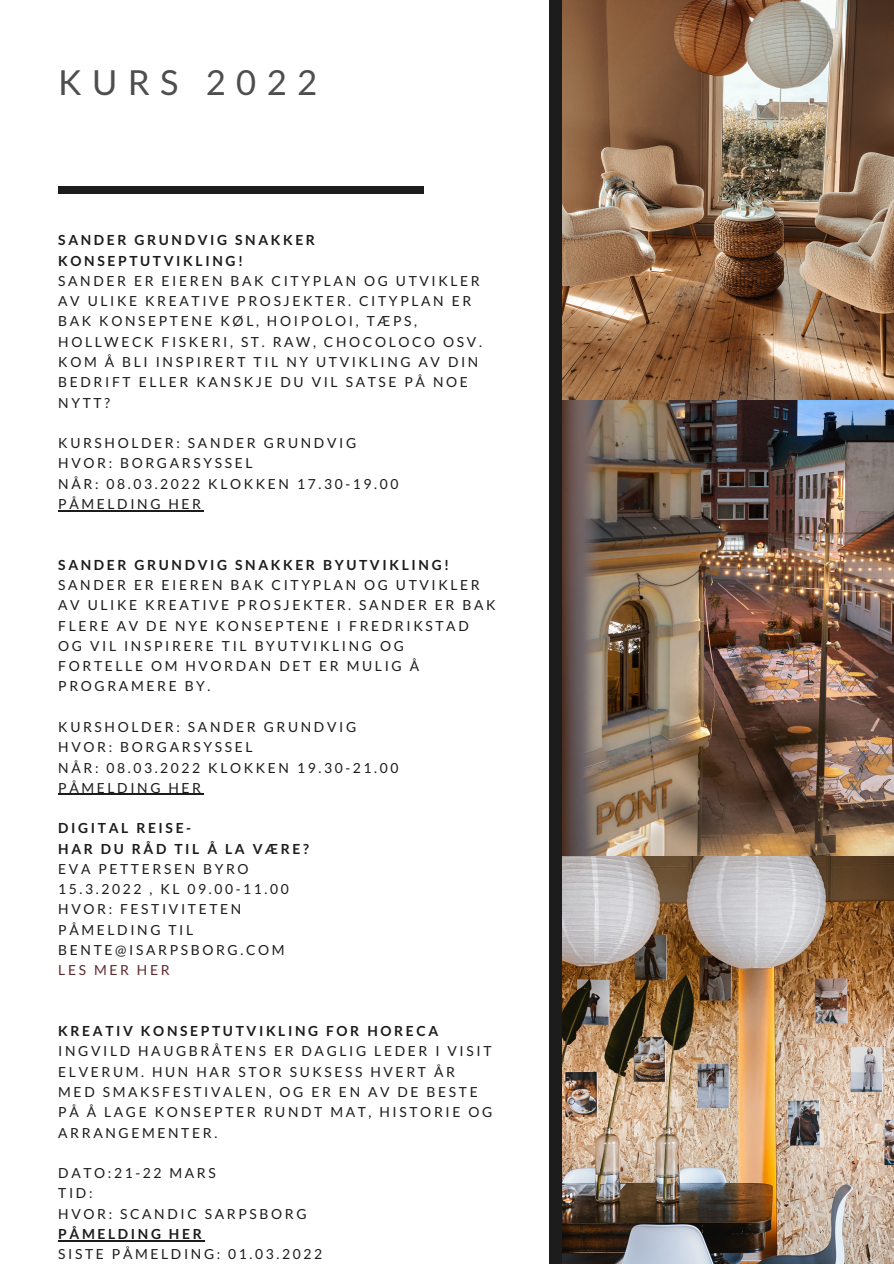
<style>
.page{position:relative;width:894px;height:1264px;background:#fff}
.page>*{position:absolute;margin:0;border:0;box-sizing:border-box;transform-origin:0 0}
.t1{font:34.5px "Lato";letter-spacing:.3em;color:#4e4e4e}
.t2{font:13.8px/20.2px "Lato";letter-spacing:.19em;color:#1c1c1c}
.t3{font:700 13.8px/20.2px "Lato";letter-spacing:.19em;color:#1c1c1c}
.t4{font:13.8px "Lato";letter-spacing:.19em;color:#612a31}
</style>
<div class="page">
<img style="left:561px;top:0;width:332px;height:1263px">
<div style="left:549px;top:0;width:12px;height:1263px;background:#1c1c1c"></div>
<div style="left:58px;top:186px;width:365px;height:8px;background:#1c1c1c"></div>
<hr style="left:58px;top:510px;width:146px;height:1px;background:#1c1c1c">
<hr style="left:58px;top:794px;width:146px;height:1px;background:#1c1c1c">
<hr style="left:58px;top:1239px;width:146px;height:2px;background:#1c1c1c">
<p class="t1" style="left:58px;top:61px;width:260px">KURS 2022</p>
<p class="t3" style="left:58px;top:230px;width:258px">SANDER GRUNDVIG SNAKKER<br>KONSEPTUTVIKLING!</p>
<p class="t2" style="left:58px;top:270px;width:425px">SANDER ER EIEREN BAK CITYPLAN OG UTVIKLER AV ULIKE KREATIVE PROSJEKTER. CITYPLAN ER BAK KONSEPTENE KØL, HOIPOLOI, TÆPS, HOLLWECK FISKERI, ST. RAW, CHOCOLOCO OSV.<br>KOM Å BLI INSPIRERT TIL NY UTVIKLING AV DIN BEDRIFT ELLER KANSKJE DU VIL SATSE PÅ NOE NYTT?</p>
<p class="t2" style="left:58px;top:432px;width:299px">KURSHOLDER: SANDER GRUNDVIG</p>
<p class="t2" style="left:58px;top:453px;width:196px">HVOR: BORGARSYSSEL</p>
<p class="t2" style="left:58px;top:473px;width:341px">NÅR: 08.03.2022 KLOKKEN 17.30-19.00</p>
<p class="t2" style="left:58px;top:493px;width:144px">PÅMELDING HER</p>
<p class="t3" style="left:58px;top:554px;width:392px">SANDER GRUNDVIG SNAKKER BYUTVIKLING!</p>
<p class="t2" style="left:58px;top:574px;width:438px">SANDER ER EIEREN BAK CITYPLAN OG UTVIKLER AV ULIKE KREATIVE PROSJEKTER. SANDER ER BAK FLERE AV DE NYE KONSEPTENE I FREDRIKSTAD OG VIL INSPIRERE TIL BYUTVIKLING OG<br>FORTELLE OM HVORDAN DET ER MULIG Å PROGRAMERE BY.</p>
<p class="t2" style="left:58px;top:716px;width:299px">KURSHOLDER: SANDER GRUNDVIG</p>
<p class="t2" style="left:58px;top:736px;width:196px">HVOR: BORGARSYSSEL</p>
<p class="t2" style="left:58px;top:757px;width:341px">NÅR: 08.03.2022 KLOKKEN 19.30-21.00</p>
<p class="t2" style="left:58px;top:777px;width:144px">PÅMELDING HER</p>
<p class="t3" style="left:58px;top:817px;width:134px">DIGITAL REISE-</p>
<p class="t3" style="left:58px;top:838px;width:252px">HAR DU RÅD TIL Å LA VÆRE?</p>
<p class="t2" style="left:58px;top:858px;width:192px">EVA PETTERSEN BYRO</p>
<p class="t2" style="left:58px;top:878px;width:232px">15.3.2022 , KL 09.00-11.00</p>
<p class="t2" style="left:58px;top:899px;width:185px">HVOR: FESTIVITETEN</p>
<p class="t2" style="left:58px;top:919px;width:136px">PÅMELDING TIL</p>
<p class="t2" style="left:58px;top:939px;width:228px">BENTE@ISARPSBORG.COM</p>
<p class="t4" style="left:58px;top:961px;width:113px">LES MER HER</p>
<p class="t3" style="left:58px;top:1020px;width:381px">KREATIV KONSEPTUTVIKLING FOR HORECA</p>
<p class="t2" style="left:58px;top:1040px;width:435px">INGVILD HAUGBRÅTENS ER DAGLIG LEDER I VISIT ELVERUM. HUN HAR STOR SUKSESS HVERT ÅR MED SMAKSFESTIVALEN, OG ER EN AV DE BESTE PÅ Å LAGE KONSEPTER RUNDT MAT, HISTORIE OG ARRANGEMENTER.</p>
<p class="t2" style="left:58px;top:1162px;width:159px">DATO:21-22 MARS</p>
<p class="t2" style="left:58px;top:1182px;width:36px">TID:</p>
<p class="t2" style="left:58px;top:1203px;width:250px">HVOR: SCANDIC SARPSBORG</p>
<p class="t3" style="left:58px;top:1223px;width:145px">PÅMELDING HER</p>
<p class="t2" style="left:58px;top:1243px;width:265px">SISTE PÅMELDING: 01.03.2022</p>
</div>
